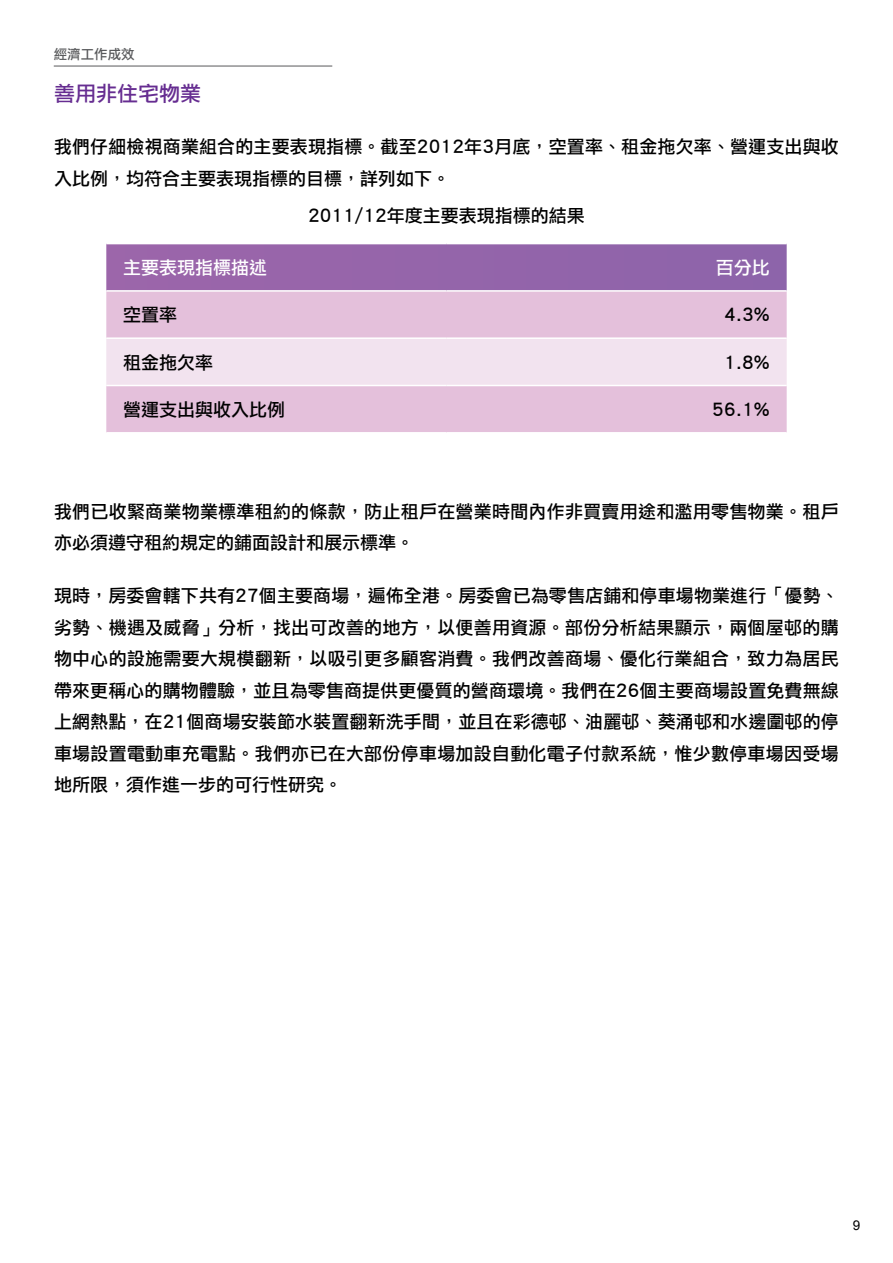
<style>
.page{position:relative;width:893px;height:1263px;background:#fff}
.page>*{position:absolute;margin:0;border:0;box-sizing:border-box;transform-origin:0 0}
.t1{font:21px "Li Hei Pro";color:#662d91}
.t2{font:18px/31.5px "Li Hei Pro";letter-spacing:.01em;color:#000}
.t3{font:18px "Li Hei Pro";color:#fff}
.t4{font:13.5px "Li Hei Pro";color:#58595b}
.t5{font:13.5px "Arial";color:#000}
</style>
<div class="page">
<div style="left:106px;top:244px;width:681px;height:46px;background:#9565aa"></div>
<div style="left:106px;top:292px;width:681px;height:140px;background:#e4c0db"></div>
<div style="left:106px;top:339px;width:681px;height:46px;background:#f2e3ef"></div>
<hr style="left:106px;top:337px;width:340px;height:2px;background:#fff">
<hr style="left:446px;top:337px;width:341px;height:2px;background:#fff">
<hr style="left:106px;top:385px;width:340px;height:1px;background:#fff">
<hr style="left:446px;top:385px;width:341px;height:1px;background:#fff">
<hr style="left:54px;top:66px;width:278px;height:1px;background:#58595b">
<p class="t4" style="left:54px;top:48px;width:82px">經濟工作成效</p>
<h3 class="t1" style="left:54px;top:82px;width:148px">善用非住宅物業</h3>
<p class="t2" style="left:54px;top:131px;width:786px">我們仔細檢視商業組合的主要表現指標。截至2012年3月底，空置率、租金拖欠率、營運支出與收入比例，均符合主要表現指標的目標，詳列如下。</p>
<p class="t2" style="left:308px;top:200px;width:278px">2011/12年度主要表現指標的結果</p>
<p class="t3" style="left:123px;top:258px;width:145px">主要表現指標描述</p>
<p class="t3" style="left:716px;top:258px;width:55px">百分比</p>
<p class="t2" style="left:123px;top:299px;width:55px">空置率</p>
<p class="t2" style="left:724px;top:299px;width:47px">4.3%</p>
<p class="t2" style="left:123px;top:347px;width:91px">租金拖欠率</p>
<p class="t2" style="left:724px;top:347px;width:47px">1.8%</p>
<p class="t2" style="left:123px;top:394px;width:163px">營運支出與收入比例</p>
<p class="t2" style="left:712px;top:394px;width:59px">56.1%</p>
<p class="t2" style="left:54px;top:496px;width:786px">我們已收緊商業物業標準租約的條款，防止租戶在營業時間內作非買賣用途和濫用零售物業。租戶亦必須遵守租約規定的鋪面設計和展示標準。</p>
<p class="t2" style="left:54px;top:580px;width:786px;text-align:justify">現時，房委會轄下共有27個主要商場，遍佈全港。房委會已為零售店鋪和停車場物業進行「優勢、劣勢、機遇及威脅」分析，找出可改善的地方，以便善用資源。部份分析結果顯示，兩個屋邨的購物中心的設施需要大規模翻新，以吸引更多顧客消費。我們改善商場、優化行業組合，致力為居民帶來更稱心的購物體驗，並且為零售商提供更優質的營商環境。我們在26個主要商場設置免費無線上網熱點，在21個商場安裝節水裝置翻新洗手間，並且在彩德邨、油麗邨、葵涌邨和水邊圍邨的停車場設置電動車充電點。我們亦已在大部份停車場加設自動化電子付款系統，惟少數停車場因受場地所限，須作進一步的可行性研究。</p>
<p class="t5" style="left:853px;top:1217px;width:9px">9</p>
</div>
